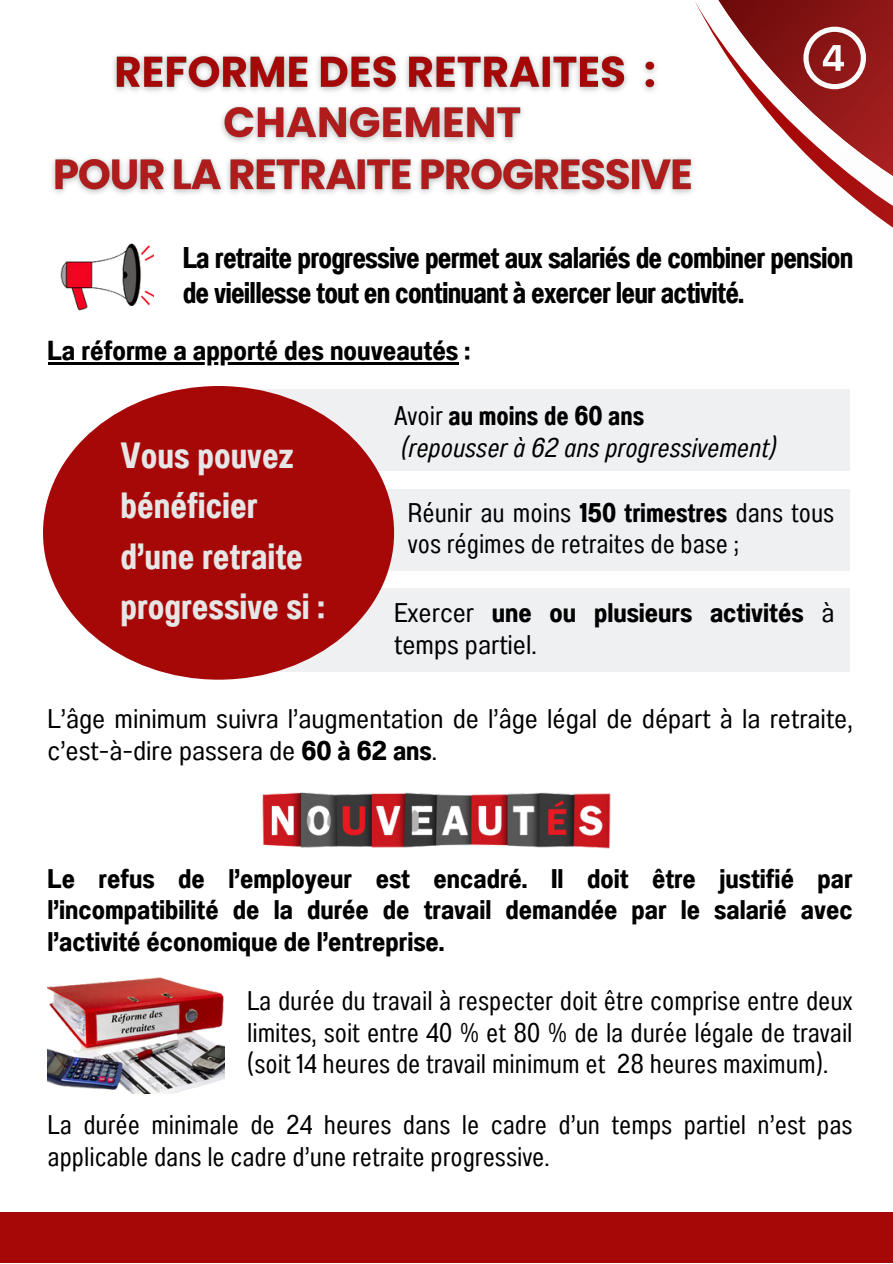
<style>
.page{position:relative;width:893px;height:1264px;background:#fff}
.page>*{position:absolute;margin:0;border:0;box-sizing:border-box;transform-origin:0 0}
.t1{font:36.45px/50.6px "Anantason Bold Wd 62";color:#e6e6e6}
.t2{font:30px/34.8px "Anantason Bold Wd 62";letter-spacing:-.025em;color:#000}
.t3{font:27.45px "Anantason Bold Wd 75";color:#000}
.t4{font:27px/31.5px "Anantason Wd 62";color:#000}
.t5{font:27px/31.5px "Anantason Bold Wd 75";color:#000}
.t6{font:27px/31.5px "Anantason Wd 75";color:#000}
.t7{font:27px "Anantason Wd 62 It";color:#000}
.t8{font:27px "Anantason Bold Wd 62";color:#000}
.s1{font-family:"Anantason Wd 62"}
.s2{font-family:"Anantason Bold Wd 62"}
.s3{font-family:"Anantason Wd 75"}
.s4{font-family:"Anantason Bold Wd 75"}
</style>
<div class="page">
<img style="left:113px;top:54px;width:544px;height:38px">
<img style="left:52px;top:106px;width:607px;height:88px">
<img style="left:60px;top:243px;width:94px;height:68px">
<div style="left:236px;top:390px;width:613px;height:81px;background:#eff0f2"></div>
<div style="left:218px;top:588px;width:631px;height:83px;background:#eff0f2"></div>
<div style="left:355px;top:489px;width:494px;height:81px;background:#eff0f2"></div>
<div style="left:43px;top:386px;width:351px;height:293px;background:#a60808;border-radius:50%"></div>
<hr style="left:48px;top:362px;width:410px;height:3px;background:#000">
<div style="left:0;top:1211px;width:892px;height:51px;background:#a60808"></div>
<img style="left:48px;top:977px;width:176px;height:116px">
<img style="left:262px;top:792px;width:349px;height:57px">
<svg style="left:659px;top:0;width:233px;height:414px"></svg>
<svg style="left:803px;top:20px;width:65px;height:69px"></svg>
<p class="t2" style="left:183px;top:240px;width:672px">La retraite progressive permet aux salariés de combiner pension de vieillesse tout en continuant à exercer leur activité.</p>
<p class="t3" style="left:48px;top:335px;width:424px">La réforme a apporté des nouveautés :</p>
<p class="t1" style="left:121px;top:430px;width:175px">Vous pouvez bénéficier</p>
<p class="t1" style="left:121px;top:531px;width:206px">d’une retraite progressive si :</p>
<p class="t8" style="left:394px;top:400px;width:251px"><span class="s1">Avoir</span> au moins de 60 ans</p>
<p class="t7" style="left:400px;top:431px;width:377px">(repousser à 62 ans progressivement)</p>
<p class="t4" style="left:408px;top:497px;width:428px">Réunir au moins <span class="s2">150 trimestres</span> dans tous vos régimes de retraites de base ;</p>
<p class="t5" style="left:394px;top:597px;width:441px"><span class="s3">Exercer</span> une ou plusieurs activités <span class="s3">à temps partiel.</span></p>
<p class="t6" style="left:48px;top:703px;width:806px">L’âge minimum suivra l’augmentation de l’âge légal de départ à la retraite, c’est-à-dire passera de <span class="s4">60 à 62 ans</span>.</p>
<p class="t5" style="left:48px;top:862px;width:806px;text-align:justify">Le refus de l’employeur est encadré. Il doit être justifié par l’incompatibilité de la durée de travail demandée par le salarié avec l’activité économique de l’entreprise.</p>
<p class="t4" style="left:247px;top:985px;width:607px;text-align:justify">La durée du travail à respecter doit être comprise entre deux limites, soit entre 40 % et 80 % de la durée légale de travail (soit 14 heures de travail minimum et 28 heures maximum).</p>
<p class="t4" style="left:48px;top:1109px;width:806px">La durée minimale de 24 heures dans le cadre d’un temps partiel n’est pas applicable dans le cadre d’une retraite progressive.</p>
</div>
